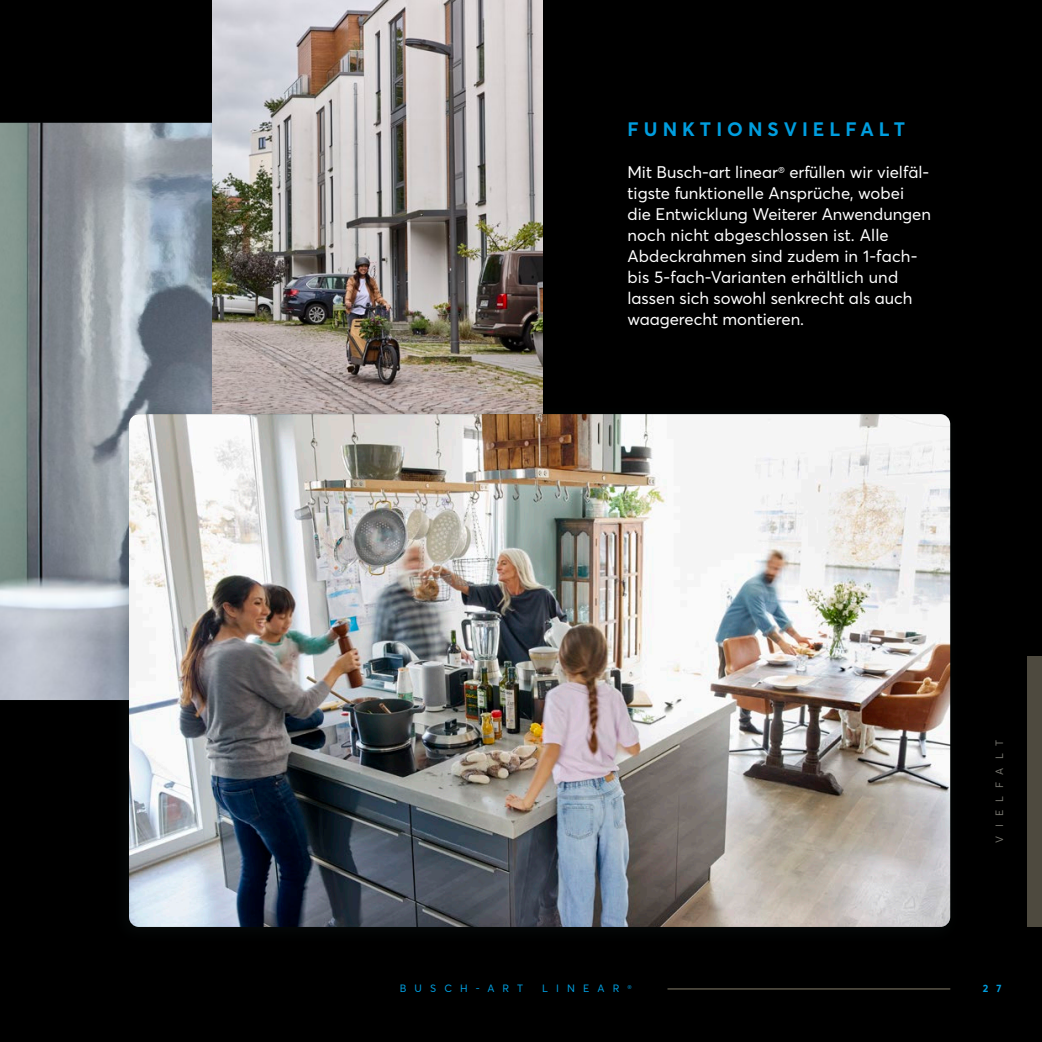
<style>
.page{position:relative;width:1042px;height:1042px;background:#000}
.page>*{position:absolute;margin:0;border:0;box-sizing:border-box;transform-origin:0 0}
.t1{font:700 19.25px "BJE Averta";letter-spacing:.26em;color:#009edf}
.t2{font:16.62px/21px "BJE Averta";color:#fff}
.t3{font:10.5px "BJE Averta";letter-spacing:.775em;color:#009edf}
.t4{font:10.5px "BJE Averta";letter-spacing:.775em;color:#76756e}
.t5{font:700 10.5px "BJE Averta";color:#009edf}
</style>
<div class="page">
<img style="left:0;top:123px;width:213px;height:577px">
<img style="left:213px;top:0;width:330px;height:401px">
<div style="left:109px;top:401px;width:853px;height:545px;background:#162524;opacity:.25"></div>
<img style="left:129px;top:414px;width:821px;height:513px">
<div style="left:1027px;top:656px;width:15px;height:270px;background:#4e4a3f"></div>
<hr style="left:667px;top:988px;width:283px;height:2px;background:#4e4a3f">
<p class="t1" style="left:627px;top:118px;width:279px">FUNKTIONSVIELFALT</p>
<p class="t2" style="left:627px;top:162px;width:305px">Mit Busch-art linear<sup>®</sup> erfüllen wir vielfäl&shy;tigste funktionelle Ansprüche, wobei die Entwicklung Weiterer Anwendungen noch nicht abgeschlossen ist. Alle Abdeckrahmen sind zudem in 1-fach&shy;bis 5-fach-Varianten erhältlich und lassen sich sowohl senkrecht als auch waagerecht montieren.</p>
<p class="t3" style="left:400px;top:982px;width:125px">BUSCH-ART</p>
<p class="t3" style="left:542px;top:982px;width:91px">LINEAR <sup>®</sup></p>
<p class="t4" style="left:993px;top:842px;width:104px;rotate:-90deg">VIELFALT</p>
<p class="t5" style="left:983px;top:982px;width:20px">2 7</p>
</div>
